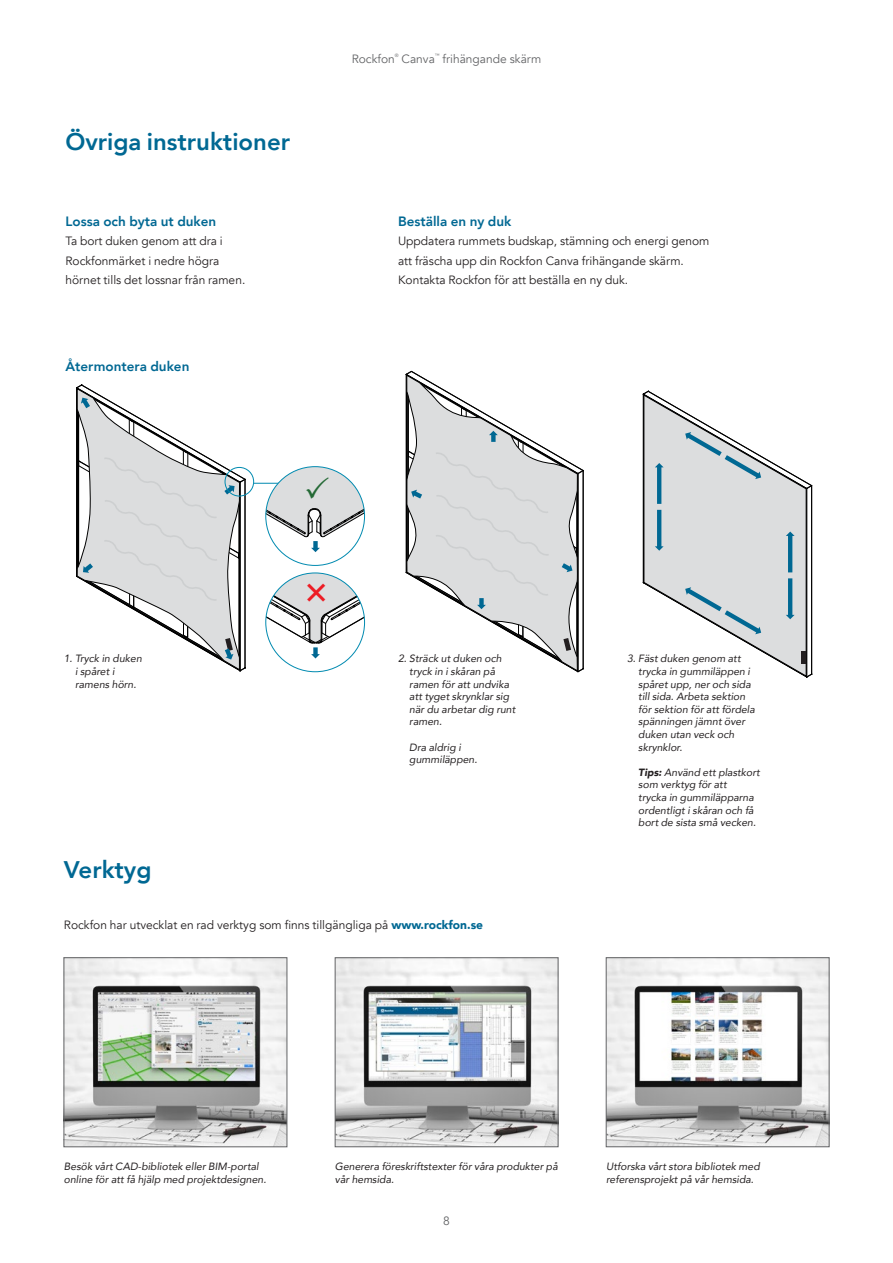
<style>
.page{position:relative;width:893px;height:1263px;background:#fff}
.page>*{position:absolute;margin:0;border:0;box-sizing:border-box;transform-origin:0 0}
.t1{font:800 24px "Avenir";color:#006893}
.t2{font:800 13.5px "Avenir";color:#006893}
.t3{font:12px/19.5px "Avenir";color:#231f20}
.t4{font:12px "Avenir";color:#636466}
.t5{font:italic 10.5px/12.6px "Avenir";color:#231f20}
.t6{font:4.8px "Avenir";color:#636466}
.s1{font-weight:900}
.s2{font-weight:900;color:#006893}
</style>
<div class="page">
<hr style="left:811px;top:486px;width:1px;height:188px;background:#000">
<hr style="left:806px;top:488px;width:1px;height:189px;background:#000">
<svg style="left:643px;top:572px;width:163px;height:6px"></svg>
<svg style="left:643px;top:391px;width:170px;height:181px"></svg>
<svg style="left:643px;top:578px;width:170px;height:100px"></svg>
<div style="left:801px;top:652px;width:5px;height:12px;background:#231f20"></div>
<div style="left:225px;top:467px;width:29px;height:29px;border:1px solid #008ab0;border-radius:50%"></div>
<svg style="left:76px;top:385px;width:170px;height:287px"></svg>
<svg style="left:406px;top:371px;width:178px;height:302px"></svg>
<img style="left:66px;top:959px;width:219px;height:186px">
<div style="left:64px;top:957px;width:223px;height:190px;border:1px solid #636466"></div>
<img style="left:608px;top:959px;width:219px;height:186px">
<div style="left:606px;top:957px;width:223px;height:190px;border:1px solid #636466"></div>
<img style="left:337px;top:959px;width:219px;height:186px">
<div style="left:335px;top:957px;width:223px;height:190px;border:1px solid #636466"></div>
<svg style="left:266px;top:573px;width:99px;height:85px"></svg>
<svg style="left:254px;top:467px;width:111px;height:85px"></svg>
<h1 class="t1" style="left:65px;top:123px;width:226px">Övriga instruktioner</h1>
<p class="t2" style="left:65px;top:211px;width:152px">Lossa och byta ut duken</p>
<p class="t3" style="left:65px;top:232px;width:181px">Ta bort duken genom att dra i<br>Rockfonmärket i nedre högra hörnet tills det lossnar från ramen.</p>
<p class="t2" style="left:65px;top:355px;width:125px">Återmontera duken</p>
<p class="t4" style="left:352px;top:52px;width:45px">Rockfon</p>
<p class="t6" style="left:395px;top:53px;width:5px">®</p>
<p class="t4" style="left:402px;top:52px;width:35px">Canva</p>
<p class="t6" style="left:435px;top:53px;width:6px">™</p>
<p class="t4" style="left:443px;top:52px;width:100px">frihängande skärm</p>
<p class="t2" style="left:398px;top:211px;width:115px">Beställa en ny duk</p>
<p class="t3" style="left:398px;top:232px;width:313px">Uppdatera rummets budskap, stämning och energi genom att fräscha upp din Rockfon Canva frihängande skärm.<br>Kontakta Rockfon för att beställa en ny duk.</p>
<p class="t5" style="left:75px;top:652px;width:68px;text-indent:-11px">1. Tryck in duken i spåret i ramens hörn.</p>
<p class="t5" style="left:638px;top:652px;width:118px;text-indent:-11px">3. Fäst duken genom att trycka in gummiläppen i spåret upp, ner och sida till sida. Arbeta sektion för sektion för att fördela spänningen jämnt över duken utan veck och skrynklor.</p>
<p class="t5" style="left:638px;top:766px;width:123px"><span class="s1">Tips:</span> Använd ett plastkort som verktyg för att<br>trycka in gummiläpparna ordentligt i skåran och få bort de sista små vecken.</p>
<p class="t5" style="left:409px;top:652px;width:108px;text-indent:-11px">2. Sträck ut duken och tryck in i skåran på ramen för att undvika att tyget skrynklar sig när du arbetar dig runt ramen.</p>
<p class="t5" style="left:409px;top:740px;width:70px">Dra aldrig i gummiläppen.</p>
<h1 class="t1" style="left:64px;top:851px;width:89px">Verktyg</h1>
<p class="t3" style="left:64px;top:915px;width:421px">Rockfon har utvecklat en rad verktyg som finns tillgängliga på <span class="s2">www.rockfon.se</span></p>
<p class="t5" style="left:64px;top:1160px;width:204px">Besök vårt CAD-bibliotek eller BIM-portal online för att få hjälp med projektdesignen.</p>
<p class="t5" style="left:606px;top:1160px;width:155px">Utforska vårt stora bibliotek med referensprojekt på vår hemsida.</p>
<p class="t5" style="left:335px;top:1160px;width:224px">Generera föreskriftstexter för våra produkter på vår hemsida.</p>
<p class="t4" style="left:443px;top:1213px;width:8px">8</p>
</div>
